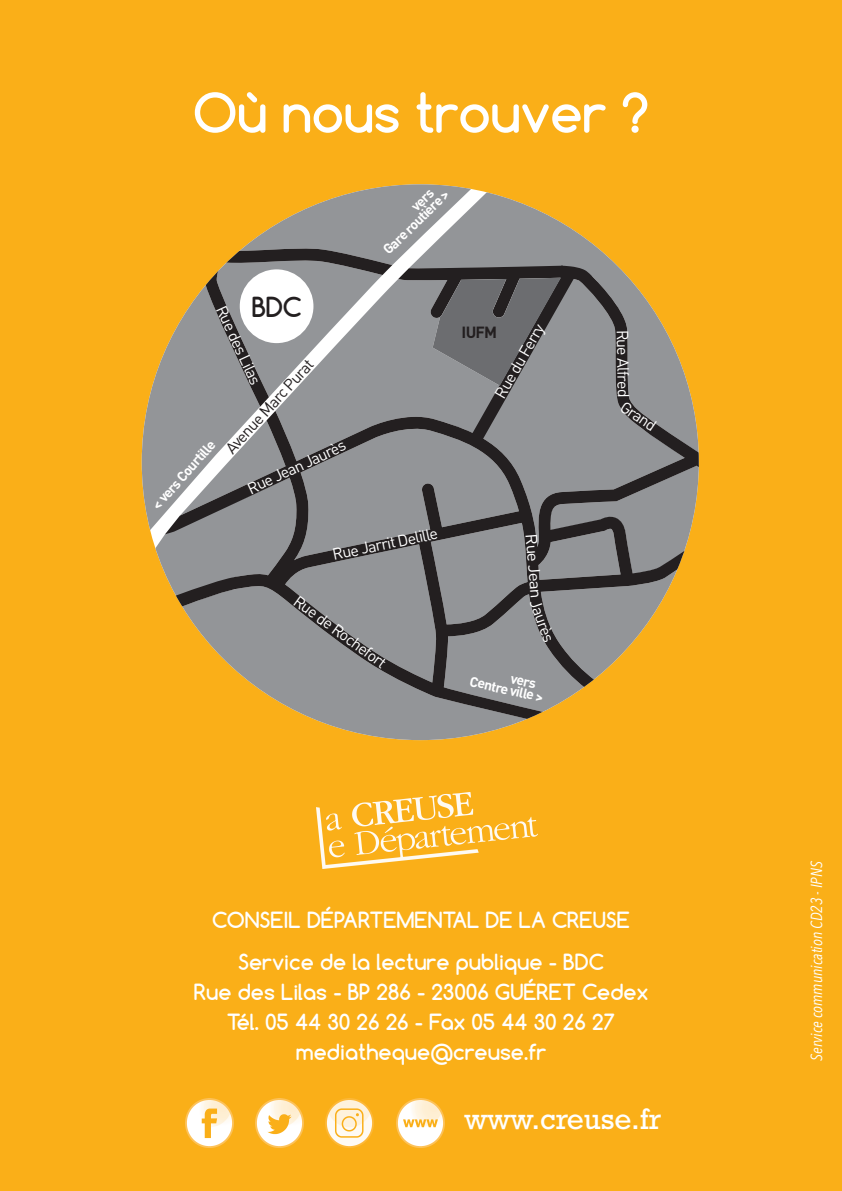
<style>
.page{position:relative;width:842px;height:1191px;background:#faaf18}
.page>*{position:absolute;margin:0;border:0;box-sizing:border-box;transform-origin:0 0}
.t1{font:700 52px "Comfortaa";color:#fff}
.t2{font:30px "Rockwell Std";color:#fff}
.t3{font:700 26px "Comfortaa";color:#231f20}
.t4{font:700 21px/41.4px "Comfortaa";color:#fff;text-align:center}
.t5{font:16px "DIN";color:#fff}
.t6{font:italic 16px "Avenir Next Condensed";color:#fff}
.t7{font:16px "DIN";color:#231f20}
.t8{font:16px "DIN";color:#fff;scale:1.08 1}
.t9{font:700 16px "DIN";color:#231f20}
.t10{font:700 14px/12px "DIN";color:#fff}
</style>
<div class="page">
<img style="left:326px;top:1099px;width:48px;height:48px">
<img style="left:185px;top:1099px;width:49px;height:48px">
<img style="left:255px;top:1099px;width:48px;height:48px">
<img style="left:396px;top:1099px;width:48px;height:48px">
<img style="left:316px;top:792px;width:221px;height:76px">
<svg style="left:316px;top:720px;width:209px;height:20px;fill:#939598"></svg>
<svg style="left:142px;top:184px;width:557px;height:528px"></svg>
<div style="left:240px;top:269px;width:73px;height:74px;background:#fff;border-radius:50%"></div>
<h1 class="t1" style="left:193px;top:80px;width:458px">Où nous trouver ?</h1>
<p class="t10" style="left:372px;top:238px;width:88px;text-indent:50px;rotate:-44deg">vers<br>Gare routière &gt;</p>
<p class="t3" style="left:252px;top:290px;width:51px">BD C</p>
<p class="t5" style="left:230px;top:302px;width:87px;rotate:65deg">Rue des Lilas</p>
<p class="t7" style="left:221px;top:443px;width:123px;rotate:-47deg">Avenue Marc Purat</p>
<p class="t10" style="left:150px;top:502px;width:89px;rotate:-48deg">&lt; vers Courtille</p>
<p class="t5" style="left:244px;top:480px;width:108px;rotate:-25deg">Rue Jean Jaurès</p>
<p class="t5" style="left:331px;top:545px;width:109px;rotate:-12deg">Rue Jarrit Delille</p>
<p class="t5" style="left:301px;top:591px;width:112px;rotate:36deg">Rue de Rochefort</p>
<p class="t5" style="left:490px;top:392px;width:84px;rotate:-60deg">Rue du Ferry</p>
<p class="t5" style="left:632px;top:329px;width:69px;rotate:89deg">Rue Alfred</p>
<p class="t5" style="left:627px;top:396px;width:41px;rotate:34deg">Grand</p>
<p class="t9" style="left:462px;top:321px;width:37px">IUFM</p>
<p class="t8" style="left:541px;top:533px;width:62px;rotate:85deg">Rue Jean</p>
<p class="t5" style="left:544px;top:597px;width:46px;rotate:70deg">Jaurès</p>
<p class="t10" style="left:512px;top:671px;width:27px;rotate:13deg">vers</p>
<p class="t10" style="left:472px;top:674px;width:77px;rotate:13deg">Centre ville &gt;</p>
<p class="t4" style="left:212px;top:899px;width:419px">conseil départemental de la creuse<br>Service de la lecture publique - bdc</p>
<p class="t4" style="left:194px;top:970px;width:357px">Rue des Lilas - BP 286 - 23006 GUéRET</p>
<p class="t4" style="left:582px;top:970px;width:68px">Cedex</p>
<p class="t4" style="left:227px;top:1000px;width:390px">Tél. 05 44 30 26 26 - Fax 05 44 30 26 27</p>
<p class="t4" style="left:296px;top:1030px;width:252px">mediatheque@creuse.fr</p>
<h2 class="t2" style="left:464px;top:1101px;width:198px">www.creuse.fr</h2>
<p class="t6" style="left:807px;top:1060px;width:201px;rotate:-90deg">Service communication CD23 - IPNS</p>
</div>
